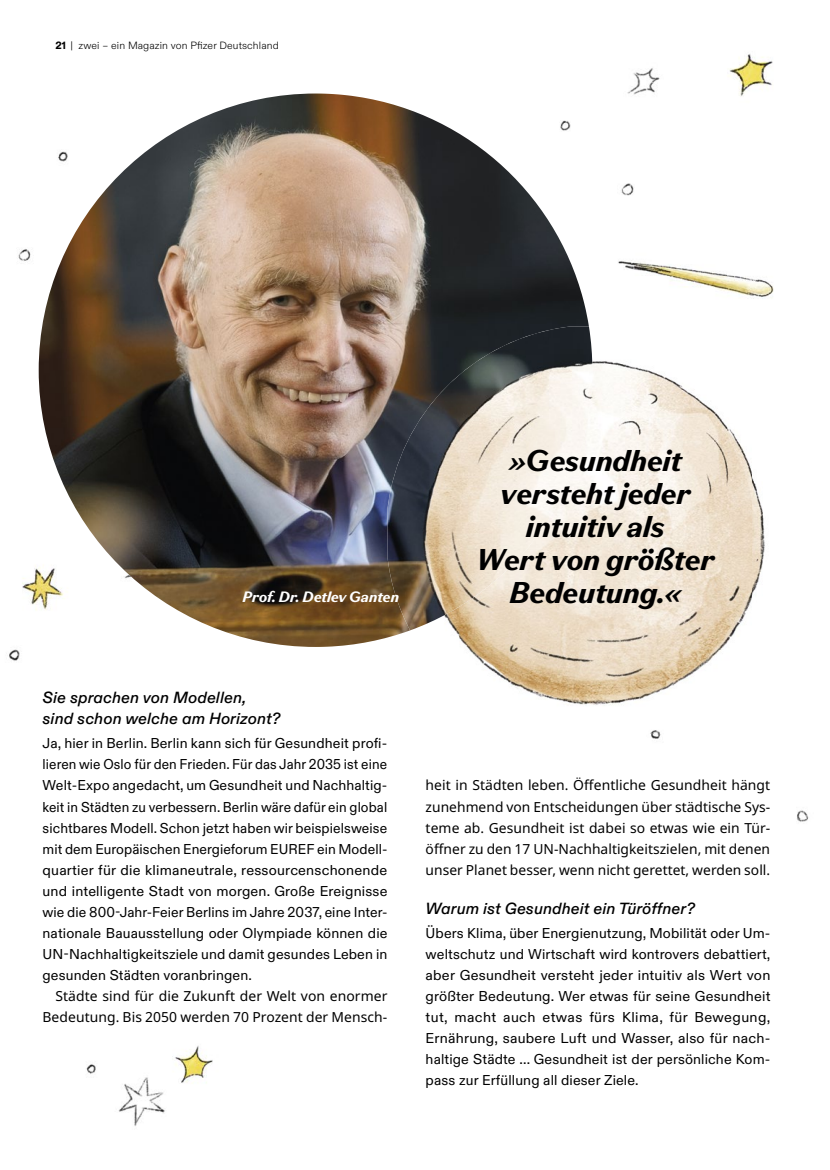
<style>
.page{position:relative;width:830px;height:1170px;background:#fff}
.page>*{position:absolute;margin:0;border:0;box-sizing:border-box;transform-origin:0 0}
.t1{font:italic 700 30px/33px "Pfizer Tomorrow";letter-spacing:.01em;color:#000;text-align:center}
.t2{font:italic 500 16.2px/21px "Pfizer Diatype";letter-spacing:.01em;color:#000}
.t3{font:italic 700 15px "Pfizer Tomorrow";letter-spacing:.01em;color:#fff}
.t4{font:14.25px/21px "Pfizer Diatype";letter-spacing:.01em;color:#000;text-align:justify}
.t5{font:13.8px/21px "Noto Sans";letter-spacing:.005em;color:#000;text-align:right}
.t6{font:300 10.5px "Pfizer Diatype";letter-spacing:.01em;color:#000}
.s1{font-weight:800}
</style>
<div class="page">
<img style="left:9px;top:54px;width:800px;height:1072px">
<img style="left:39px;top:94px;width:549px;height:553px">
<img style="left:556px;top:326px;width:196px;height:413px">
<img style="left:751px;top:397px;width:49px;height:272px">
<img style="left:507px;top:630px;width:49px;height:108px">
<img style="left:458px;top:630px;width:50px;height:92px">
<img style="left:410px;top:630px;width:49px;height:61px">
<img style="left:387px;top:326px;width:205px;height:304px">
<p class="t6" style="left:55px;top:39px;width:225px"><span class="s1">21</span> | zwei – ein Magazin von Pfizer Deutschland</p>
<h1 class="t1" style="left:476px;top:443px;width:239px">»Gesundheit versteht jeder intuitiv als<br>Wert von größter</h1>
<p class="t3" style="left:242px;top:586px;width:158px">Prof. Dr. Detlev Ganten</p>
<h1 class="t1" style="left:509px;top:575px;width:173px">Bedeutung.«</h1>
<p class="t2" style="left:43px;top:687px;width:239px">Sie sprachen von Modellen, sind schon welche am Horizont?</p>
<p class="t4" style="left:43px;top:733px;width:346px">Ja, hier in Berlin. Berlin kann sich für Gesundheit profi&shy;lieren wie Oslo für den Frieden. Für das Jahr 2035 ist eine Welt-Expo angedacht, um Gesundheit und Nachhaltig&shy;keit in Städten zu verbessern. Berlin wäre dafür ein global sichtbares Modell. Schon jetzt haben wir beispielsweise mit dem Europäischen Energieforum EUREF ein Modell&shy;quartier für die klimaneutrale, ressourcenschonende und intelligente Stadt von morgen. Große Ereignisse wie die 800-Jahr-Feier Berlins im Jahre 2037, eine Inter&shy;nationale Bauausstellung oder Olympiade können die UN-Nachhaltigkeitsziele und damit gesundes Leben in gesunden Städten voranbringen.</p>
<p class="t5" style="left:43px;top:985px;width:346px">Städte sind für die Zukunft der Welt von enormer<br>Bedeutung. Bis 2050 werden 70 Prozent der Mensch-</p>
<p class="t5" style="left:425px;top:775px;width:346px;text-align:justify">heit in Städten leben. Öffentliche Gesundheit hängt zunehmend von Entscheidungen über städtische Sys&shy;teme ab. Gesundheit ist dabei so etwas wie ein Tür&shy;öffner zu den 17 UN-Nachhaltigkeitsziel en, mit denen unser Planet besser, wenn nicht gerettet, werden soll.</p>
<p class="t2" style="left:425px;top:897px;width:270px">Warum ist Gesundheit ein Türöffner?</p>
<p class="t4" style="left:425px;top:922px;width:346px">Übers Klima, über Energienutzung, Mobilität oder Um&shy;weltschutz und Wirtschaft wird kontrovers debattiert, aber Gesundheit versteht jeder intuitiv als Wert von größter Bedeutung. Wer etwas für seine Gesundheit tut, macht auch etwas fürs Klima, für Bewegung, Ernährung, saubere Luft und Wasser, also für nach&shy;haltige Städte ... Gesundheit ist der persönliche Kom&shy;pass zur Erfüllung all dieser Ziele.</p>
</div>
